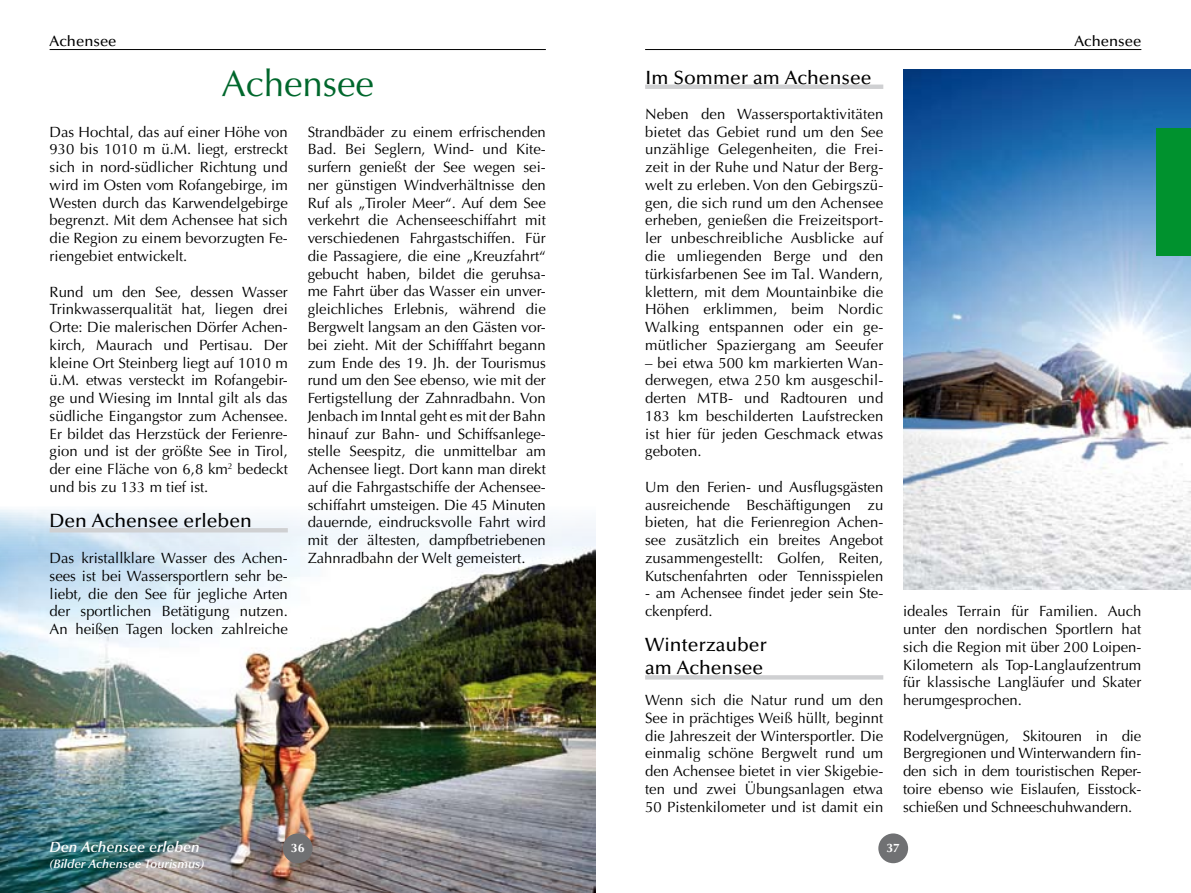
<style>
.page{position:relative;width:1191px;height:893px;background:#fff}
.page>*{position:absolute;margin:0;border:0;box-sizing:border-box;transform-origin:0 0}
.t1{font:36.75px "Optima LT Std";color:#00672c}
.t2{font:500 19.25px/22.8px "Optima LT Std";color:#000}
.t3{font:14.88px/17.7px "Optima LT Std";color:#000;text-align:justify}
.t4{font:italic 600 14.88px "Optima LT Std";color:#fff}
.t5{font:500 14.88px "Optima LT Std";color:#000}
.t6{font:italic 600 12.25px "Optima LT Std";color:#fff}
.t7{font:700 12.25px "Optima LT Std";color:#fff}
</style>
<div class="page">
<hr style="left:50px;top:49px;width:496px;height:1px;background:#000">
<hr style="left:645px;top:49px;width:496px;height:1px;background:#000">
<div style="left:878px;top:833px;width:30px;height:30px;background:#707173;border-radius:50%"></div>
<hr style="left:645px;top:85px;width:238px;height:4px;background:#cfd0d2">
<div style="left:645px;top:675px;width:238px;height:5px;background:#cfd0d2"></div>
<img style="left:0;top:509px;width:595px;height:384px">
<hr style="left:50px;top:528px;width:238px;height:4px;background:#cfd0d2">
<img style="left:903px;top:69px;width:288px;height:520px">
<div style="left:1156px;top:128px;width:35px;height:127px;background:#00922e"></div>
<div style="left:283px;top:833px;width:30px;height:30px;background:#707173;border-radius:50%"></div>
<p class="t5" style="left:50px;top:32px;width:68px">Achensee</p>
<p class="t5" style="left:1074px;top:32px;width:68px">Achensee</p>
<h1 class="t1" style="left:221px;top:63px;width:154px">Achensee</h1>
<p class="t3" style="left:50px;top:123px;width:240px">Das Hochtal, das auf einer Höhe von 930 bis 1010 m ü.M. liegt, erstreckt sich in nord-südlicher Richtung und wird im Osten vom Rofangebirge, im Westen durch das Karwendelgebirge begrenzt. Mit dem Achensee hat sich die Region zu einem bevorzugten Fe&shy;riengebiet entwickelt.</p>
<p class="t3" style="left:50px;top:283px;width:240px">Rund um den See, dessen Wasser Trinkwasserqualität hat, liegen drei Orte: Die malerischen Dörfer Achen&shy;kirch, Maurach und Pertisau. Der kleine Ort Steinberg liegt auf 1010 m ü.M. etwas versteckt im Rofangebir&shy;ge und Wiesing im Inntal gilt als das südliche Eingangstor zum Achensee.<br>Er bildet das Herzstück der Ferienre&shy;gion und ist der größte See in Tirol, der eine Fläche von 6,8 km<sup>2</sup> bedeckt und bis zu 133 m tief ist.</p>
<p class="t2" style="left:50px;top:510px;width:204px">Den Achensee erleben</p>
<p class="t3" style="left:50px;top:549px;width:240px">Das kristallklare Wasser des Achen&shy;sees ist bei Wassersportlern sehr be&shy;liebt, die den See für jegliche Arten der sportlichen Betätigung nutzen.<br>An heißen Tagen locken zahlreiche</p>
<p class="t3" style="left:308px;top:123px;width:240px">Strandbäder zu einem erfrischenden Bad. Bei Seglern, Wind- und Kite&shy;surfern genießt der See wegen sei&shy;ner günstigen Windverhältnisse den Ruf als „Tiroler Meer“. Auf dem See verkehrt die Achenseeschiffahrt mit verschiedenen Fahrgastschiffen. Für die Passagiere, die eine „Kreuzfahrt“ gebucht haben, bildet die geruhsa&shy;me Fahrt über das Wasser ein unver&shy;gleichliches Erlebnis, während die Bergwelt langsam an den Gästen vor&shy;bei zieht. Mit der Schifffahrt begann zum Ende des 19. Jh. der Tourismus rund um den See ebenso, wie mit der Fertigstellung der Zahnradbahn. Von Jenbach im Inntal geht es mit der Bahn hinauf zur Bahn- und Schiffsanlege&shy;stelle Seespitz, die unmittelbar am Achensee liegt. Dort kann man direkt auf die Fahrgastschiffe der Achensee&shy;schiffahrt umsteigen. Die 45 Minuten dauernde, eindrucksvolle Fahrt wird mit der ältesten, dampfbetriebenen Zahnradbahn der Welt gemeistert.</p>
<p class="t4" style="left:50px;top:839px;width:152px">Den Achensee erleben</p>
<p class="t6" style="left:50px;top:857px;width:156px">(Bilder Achensee Tourismus)</p>
<p class="t7" style="left:291px;top:841px;width:15px">36</p>
<p class="t2" style="left:645px;top:66px;width:228px">Im Sommer am Achensee</p>
<p class="t3" style="left:645px;top:105px;width:240px">Neben den Wassersportaktivitäten bietet das Gebiet rund um den See unzählige Gelegenheiten, die Frei&shy;zeit in der Ruhe und Natur der Berg&shy;welt zu erleben. Von den Gebirgszü&shy;gen, die sich rund um den Achensee erheben, genießen die Freizeitsport&shy;ler unbeschreibliche Ausblicke auf die umliegenden Berge und den türkisfarbenen See im Tal. Wandern, klettern, mit dem Mountainbike die Höhen erklimmen, beim Nordic Walking entspannen oder ein ge&shy;mütlicher Spaziergang am Seeufer</p>
<p class="t3" style="left:645px;top:354px;width:240px">– bei etwa 500 km markierten Wan&shy;derwegen, etwa 250 km ausgeschil&shy;derten MTB- und Radtouren und 183 km beschilderten Laufstrecken ist hier für jeden Geschmack etwas geboten.</p>
<p class="t3" style="left:645px;top:478px;width:240px">Um den Ferien- und Ausflugsgästen ausreichende Beschäftigungen zu bieten, hat die Ferienregion Achen&shy;see zusätzlich ein breites Angebot zusammengestellt: Golfen, Reiten, Kutschenfahrten oder Tennisspielen</p>
<p class="t3" style="left:645px;top:585px;width:240px">- am Achensee findet jeder sein Ste&shy;ckenpferd.</p>
<p class="t2" style="left:645px;top:634px;width:123px">Winterzauber am Achensee</p>
<p class="t3" style="left:645px;top:691px;width:240px">Wenn sich die Natur rund um den See in prächtiges Weiß hüllt, beginnt die Jahreszeit der Wintersportler. Die einmalig schöne Bergwelt rund um den Achensee bietet in vier Skigebie&shy;ten und zwei Übungsanlagen etwa 50 Pistenkilometer und ist damit ein</p>
<p class="t3" style="left:903px;top:603px;width:240px">ideales Terrain für Familien. Auch unter den nordischen Sportlern hat sich die Region mit über 200 Loipen-Kilometern als Top-Langlaufzentrum für klassische Langläufer und Skater herumgesprochen.</p>
<p class="t3" style="left:903px;top:727px;width:240px">Rodelvergnügen, Skitouren in die Bergregionen und Winterwandern fin&shy;den sich in dem touristischen Reper&shy;toire ebenso wie Eislaufen, Eisstock&shy;schießen und Schneeschuhwandern.</p>
<p class="t7" style="left:886px;top:841px;width:15px">37</p>
</div>
